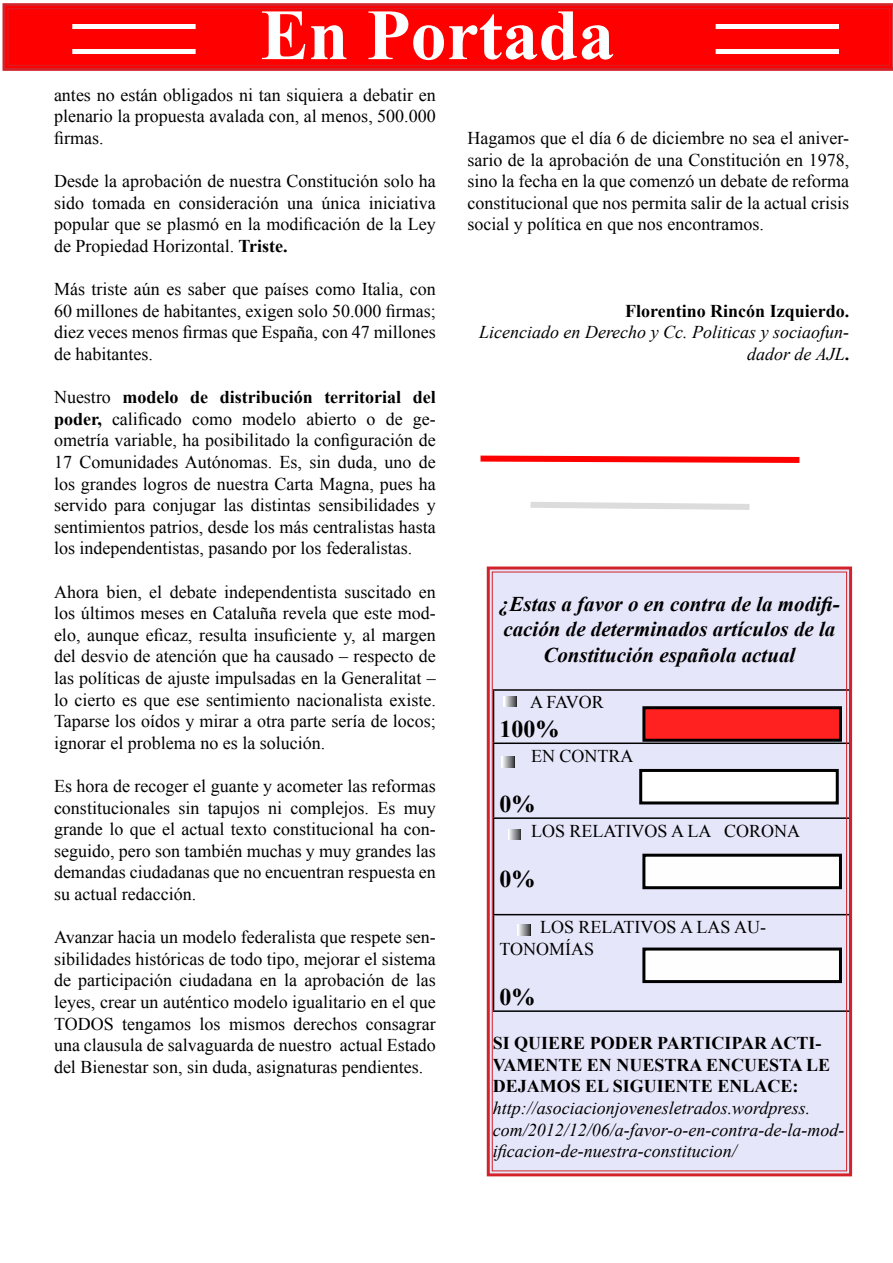
<style>
.page{position:relative;width:893px;height:1263px;background:#fff}
.page>*{position:absolute;margin:0;border:0;box-sizing:border-box;transform-origin:0 0}
.t1{font:700 72px "Times New Roman";color:#fcffff}
.t2{font:700 24px "Times New Roman";color:#000}
.t3{font:italic 700 21px/25.2px "Times New Roman";color:#000;text-align:center}
.t4{font:18px/21.6px "Times New Roman";color:#000;text-align:justify}
.t5{font:italic 18px/21.6px "Times New Roman";color:#000;text-align:right}
.t6{font:700 18px/21.6px "Times New Roman";color:#000}
.s1{font-weight:700}
.s2{font-weight:700;font-style:normal}
</style>
<div class="page">
<svg style="left:480px;top:455px;width:320px;height:8px;background:#ff4040"></svg>
<svg style="left:530px;top:502px;width:220px;height:8px"></svg>
<svg style="left:486px;top:566px;width:367px;height:611px;background:#e1daed"></svg>
<svg style="left:504px;top:696px;width:13px;height:11px"></svg>
<svg style="left:508px;top:829px;width:13px;height:11px"></svg>
<svg style="left:518px;top:925px;width:12px;height:10px"></svg>
<svg style="left:502px;top:757px;width:12px;height:10px"></svg>
<div style="left:641px;top:770px;width:196px;height:33px;background:#fff"></div>
<div style="left:639px;top:769px;width:200px;height:35px;border:3px solid #000"></div>
<div style="left:644px;top:708px;width:196px;height:32px;background:#ff2020"></div>
<div style="left:642px;top:706px;width:200px;height:36px;border:3px solid #000"></div>
<div style="left:644px;top:855px;width:196px;height:33px;background:#fffeff"></div>
<div style="left:642px;top:854px;width:200px;height:35px;border:3px solid #000"></div>
<div style="left:644px;top:949px;width:196px;height:32px;background:#fffeff"></div>
<div style="left:642px;top:947px;width:200px;height:36px;border:3px solid #000"></div>
<svg style="left:2px;top:3px;width:891px;height:68px;background:#fa0505"></svg>
<div style="left:8px;top:8px;width:882px;height:58px;border:1px solid #d2232a"></div>
<div style="left:72px;top:24px;width:124px;height:5px;background:#fff"></div>
<div style="left:72px;top:49px;width:124px;height:5px;background:#fff"></div>
<div style="left:716px;top:24px;width:123px;height:5px;background:#fff"></div>
<div style="left:716px;top:49px;width:123px;height:5px;background:#fff"></div>
<h1 class="t1" style="left:261px;top:-15px;width:356px">En Portada</h1>
<p class="t4" style="left:54px;top:84px;width:383px">antes no están obligados ni tan siquiera a debatir en plenario la propuesta avalada con, al menos, 500.000 firmas.</p>
<p class="t4" style="left:54px;top:170px;width:383px">Desde la aprobación de nuestra Constitución solo ha sido tomada en consideración una única iniciativa popular que se plasmó en la modificación de la Ley de Propiedad Horizontal. <span class="s1">Triste.</span></p>
<p class="t4" style="left:54px;top:278px;width:383px">Más triste aún es saber que países como Italia, con 60 millones de habitantes, exigen solo 50.000 firmas; diez veces menos firmas que España, con 47 millones de habitantes.</p>
<p class="t4" style="left:54px;top:386px;width:383px">Nuestro <span class="s1">modelo de distribución territorial del poder,</span> calificado como modelo abierto o de ge&shy;ometría variable, ha posibilitado la configuración de 17 Comunidades Autónomas. Es, sin duda, uno de los grandes logros de nuestra Carta Magna, pues ha servido para conjugar las distintas sensibilidades y sentimientos patrios, desde los más centralistas hasta los independentistas, pasando por los federalistas.</p>
<p class="t4" style="left:54px;top:580px;width:383px">Ahora bien, el debate independentista suscitado en los últimos meses en Cataluña revela que este mod&shy;elo, aunque eficaz, resulta insuficiente y, al margen del desvio de atención que ha causado – respecto de las políticas de ajuste impulsadas en la Generalitat – lo cierto es que ese sentimiento nacionalista existe.<br>Taparse los oídos y mirar a otra parte sería de locos; ignorar el problema no es la solución.</p>
<p class="t4" style="left:54px;top:775px;width:383px">Es hora de recoger el guante y acometer las reformas constitucionales sin tapujos ni complejos. Es muy grande lo que el actual texto constitucional ha con&shy;seguido, pero son también muchas y muy grandes las demandas ciudadanas que no encuentran respuesta en su actual redacción.</p>
<p class="t4" style="left:54px;top:926px;width:383px">Avanzar hacia un modelo federalista que respete sen&shy;sibilidades históricas de todo tipo, mejorar el sistema de participación ciudadana en la aprobación de las leyes, crear un auténtico modelo igualitario en el que TODOS tengamos los mismos derechos consagrar una clausula de salvaguarda de nuestro actual Estado del Bienestar son, sin duda, asignaturas pendientes.</p>
<p class="t4" style="left:467px;top:127px;width:383px">Hagamos que el día 6 de diciembre no sea el aniver&shy;sario de la aprobación de una Constitución en 1978, sino la fecha en la que comenzó un debate de reforma constitucional que nos permita salir de la actual crisis social y política en que nos encontramos.</p>
<p class="t6" style="left:625px;top:299px;width:226px">Florentino Rincón Izquierdo.</p>
<p class="t5" style="left:479px;top:321px;width:372px">Licenciado en Derecho y Cc. Politicas y sociaofun&shy;dador de AJL<span class="s2">.</span></p>
<p class="t3" style="left:499px;top:591px;width:342px">¿Estas a favor o en contra de la modifi&shy;cación de determinados artículos de la<br>Constitución española actual</p>
<p class="t4" style="left:530px;top:691px;width:75px">A FAVOR</p>
<h2 class="t2" style="left:499px;top:713px;width:61px">100%</h2>
<p class="t4" style="left:531px;top:745px;width:104px">EN CONTRA</p>
<h2 class="t2" style="left:499px;top:787px;width:37px">0%</h2>
<p class="t4" style="left:531px;top:819px;width:271px">LOS RELATIVOS A LA CORONA</p>
<h2 class="t2" style="left:499px;top:862px;width:37px">0%</h2>
<p class="t4" style="left:499px;top:916px;width:268px;text-indent:40px">LOS RELATIVOS A LAS AU-<br>TONOMÍAS</p>
<h2 class="t2" style="left:499px;top:980px;width:37px">0%</h2>
<p class="t6" style="left:493px;top:1032px;width:339px">SI QUIERE PODER PARTICIPAR ACTI-<br>VAMENTE EN NUESTRA ENCUESTA LE<br>DEJAMOS EL SIGUIENTE ENLACE:</p>
<p class="t5" style="left:493px;top:1097px;width:353px;text-align:left">http://asociacionjovenesletrados.wordpress. com/2012/12/06/a-favor-o-en-contra-de-la-mod&shy;ificacion-de-nuestra-constitucion/</p>
</div>
